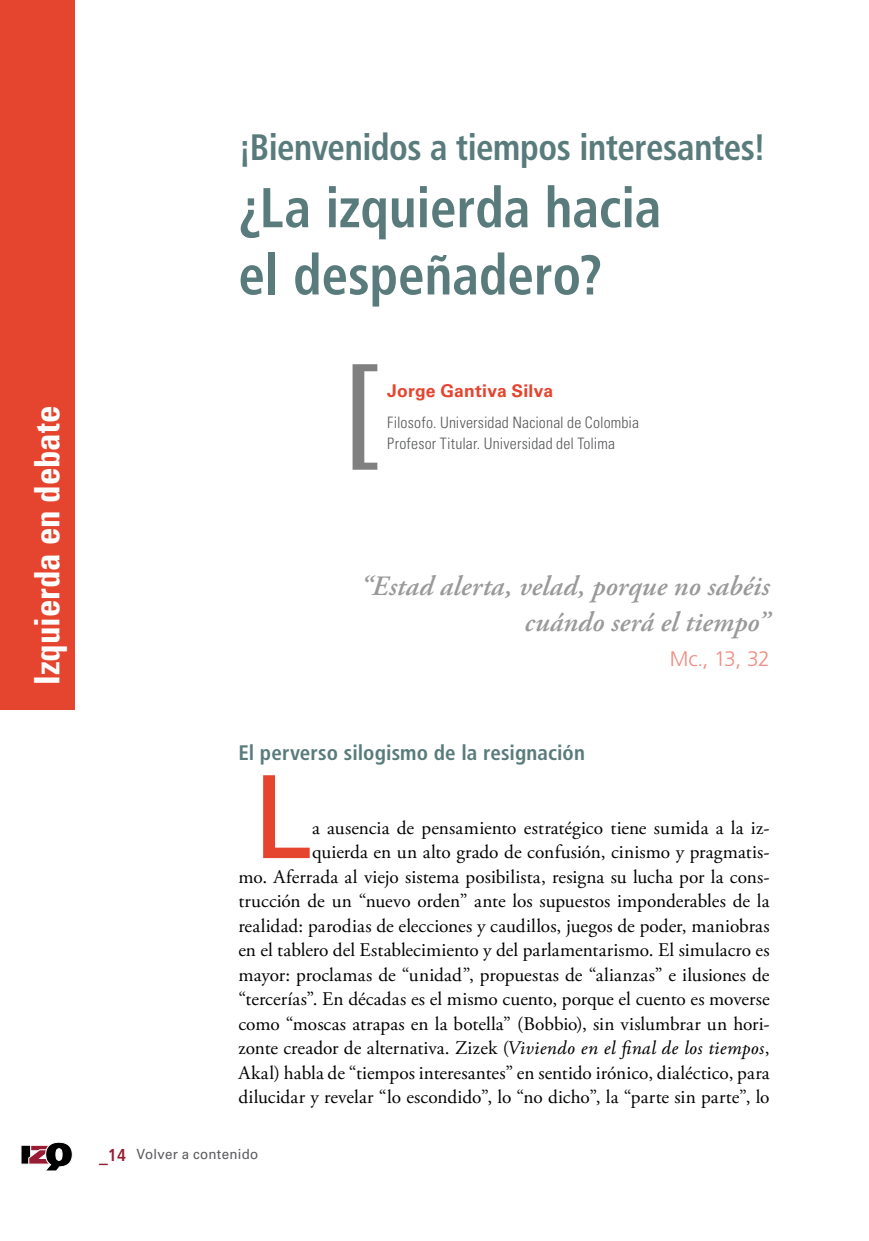
<style>
.page{position:relative;width:869px;height:1241px;background:#fff}
.page>*{position:absolute;margin:0;border:0;box-sizing:border-box;transform-origin:0 0}
.t1{font:118.65px "Frutiger LT Std";color:#e5442e}
.t2{font:700 condensed 56px/67.2px "Frutiger LT Std";color:#597b7c;scale:.95 1}
.t3{font:700 condensed 36.75px "Frutiger LT Std";letter-spacing:-.015em;color:#597b7c;scale:.95 1}
.t4{font:700 condensed 35px "Univers LT Std";letter-spacing:-.005em;color:#fff}
.t5{font:italic 600 28px/36.4px "Adobe Garamond Pro";letter-spacing:.005em;color:#999;text-align:right}
.t6{font:700 condensed 21px "Frutiger LT Std";letter-spacing:.005em;color:#597b7c}
.t7{font:300 21px "Frutiger LT Std";color:#ef8d80}
.t8{font:19.25px/24.5px "Adobe Garamond Pro";letter-spacing:.005em;color:#000;text-align:right}
.t9{font:700 17.5px "Univers LT Std";letter-spacing:.01em;color:#e5442e}
.t10{font:300 condensed 15.75px/21px "Univers LT Std";letter-spacing:.01em;color:#58595b}
.t11{font:14px "Univers LT Std";letter-spacing:.02em;color:#58595b;scale:.95 1}
.s1{font-style:italic}
.s2{font-family:"Humanist 777 BT Bold Condensed B";font-size:17.5px;color:#971b32}
</style>
<div class="page">
<div style="left:0;top:0;width:74px;height:709px;background:#e5442e"></div>
<svg style="left:352px;top:364px;width:25px;height:105px"></svg>
<svg style="left:21px;top:1142px;width:52px;height:29px"></svg>
<h3 class="t4" style="left:26px;top:685px;width:281px;rotate:-90deg">Izquierda en debate</h3>
<h3 class="t3" style="left:238px;top:125px;width:557px">¡Bienvenidos a tiempos interesantes!</h3>
<h2 class="t2" style="left:238px;top:174px;width:446px">¿La izquierda hacia el despeñadero?</h2>
<p class="t9" style="left:387px;top:381px;width:167px">Jorge Gantiva Silva</p>
<p class="t10" style="left:387px;top:412px;width:253px">Filosofo. Universidad Nacional de Colombia<br>Profesor Titular. Universidad del Tolima</p>
<h3 class="t5" style="left:360px;top:568px;width:411px">“Estad alerta, velad, porque no sabéis cuándo será el tiempo”</h3>
<p class="t7" style="left:669px;top:647px;width:101px">Mc., 13, 32</p>
<p class="t6" style="left:238px;top:740px;width:348px">El perverso silogismo de la resignación</p>
<h1 class="t1" style="left:252px;top:747px;width:61px">L</h1>
<p class="t8" style="left:238px;top:815px;width:532px">a ausencia de pensamiento estratégico tiene sumida a la iz-<br>quierda en un alto grado de confusión, cinismo y pragmatis-<br>mo. Aferrada al viejo sistema posibilista, resigna su lucha por la cons&shy;trucción de un “nuevo orden” ante los supuestos imponderables de la realidad: parodias de elecciones y caudillos, juegos de poder, maniobras en el tablero del Establecimiento y del parlamentarismo. El simulacro es mayor: proclamas de “unidad”, propuestas de “alianzas” e ilusiones de “tercerías”. En décadas es el mismo cuento, porque el cuento es moverse como “moscas atrapas en la botella” (Bobbio), sin vislumbrar un hori&shy;zonte creador de alternativa. Zizek (<span class="s1">Viviendo en el final de los tiempos</span>, Akal) habla de “tiempos interesantes” en sentido irónico, dialéctico, para dilucidar y revelar “lo escondido”, lo “no dicho”, la “parte sin parte”, lo</p>
<p class="t11" style="left:99px;top:1145px;width:169px"><span class="s2">_14</span> Volver a contenido</p>
</div>
